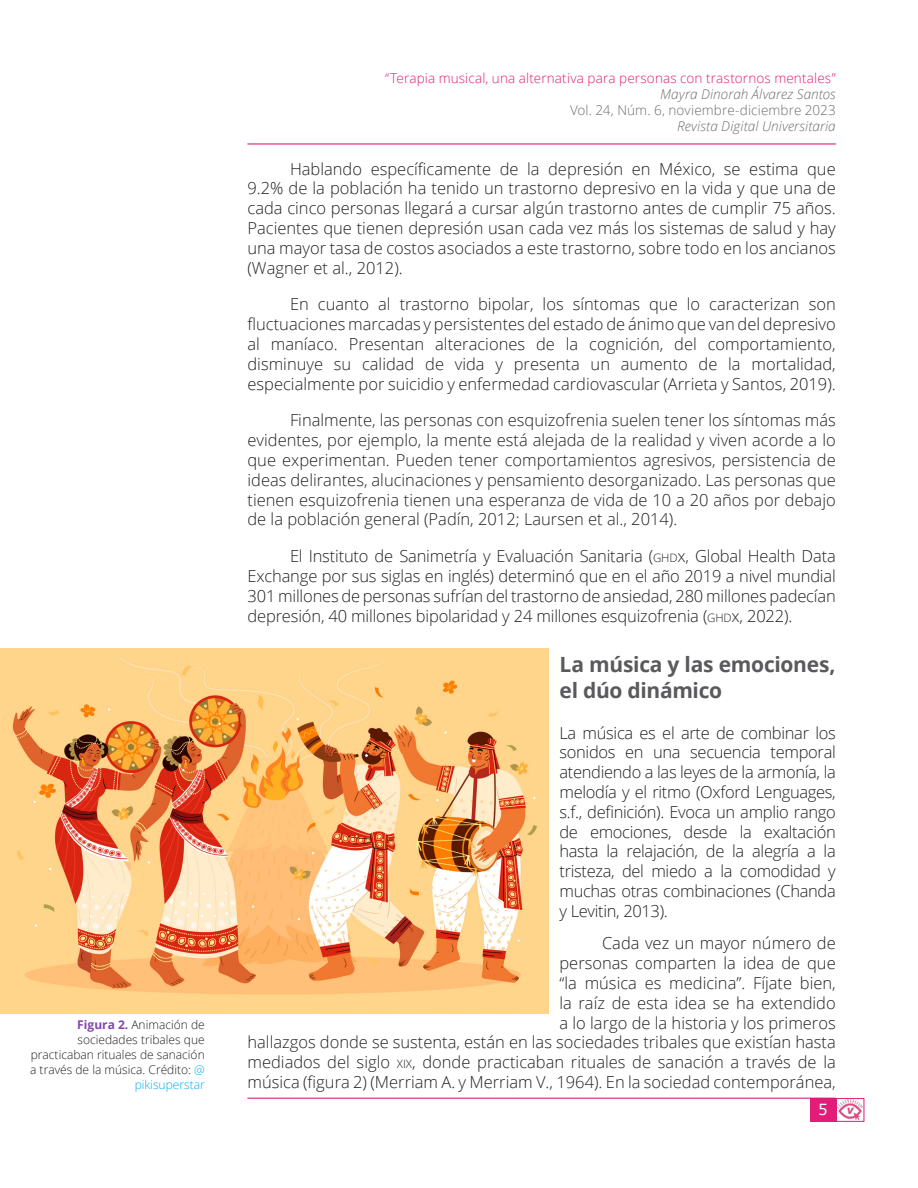
<style>
.page{position:relative;width:918px;height:1188px;background:#fff}
.page>*{position:absolute;margin:0;border:0;box-sizing:border-box;transform-origin:0 0}
.subtitulo-1{font:700 21px/25.2px "Open Sans";letter-spacing:-.015em;color:#5a5a5d}
.texto_sangria{font:300 16.5px/19.8px "Open Sans";color:#231f20;text-align:justify}
.texto_normal{font:300 16.5px/19.8px "Open Sans";letter-spacing:-.02em;color:#231f20;text-align:justify}
.t1{font:15px "Verdana";color:#fff}
.t2{font:300 13.5px "Open Sans";letter-spacing:.01em;color:#e31c79}
.t3{font:italic 300 13.5px "Open Sans";letter-spacing:.005em;color:#6c6d70}
.t4{font:300 13.5px "Open Sans";letter-spacing:.01em;color:#6c6d70}
.imagen{font:300 12px/15px "Open Sans";color:#231f20;text-align:right}
.s1{font-weight:700;color:#8246af}
.s2{color:#00aeef}
.s3{font-size:11.55px}
</style>
<div class="page">
<div style="left:810px;top:1098px;width:26px;height:24px;background:#e31c79"></div>
<hr style="left:247px;top:1097px;width:589px;height:2px;background:#eaacc9">
<hr style="left:247px;top:1098px;width:589px;height:1px;background:#e31c79">
<div style="left:836px;top:1098px;width:28px;height:24px;border:1px solid #e31c79"></div>
<img style="left:837px;top:1099px;width:26px;height:20px">
<hr style="left:247px;top:143px;width:589px;height:2px;background:#e37ead">
<hr style="left:247px;top:144px;width:589px;height:1px;background:#e31c79">
<img style="left:0;top:648px;width:549px;height:366px">
<p class="imagen" style="left:30px;top:1017px;width:176px"><span class="s1">Figura 2.</span> Animación de sociedades tribales que practicaban rituales de sanación a través de la música. Crédito: <span class="s2">@ pikisuperstar</span></p>
<p class="t2" style="left:385px;top:69px;width:452px">“Terapia musical, una alternativa para personas con trastornos mentales”</p>
<p class="t3" style="left:660px;top:85px;width:177px">Mayra Dinorah Álvarez Santos</p>
<p class="t4" style="left:570px;top:101px;width:267px">Vol. 24, Núm. 6, noviembre-diciembre 2023</p>
<p class="t3" style="left:677px;top:117px;width:160px">Revista Digital Universitaria</p>
<p class="texto_sangria" style="left:248px;top:158px;width:590px;text-indent:43px">Hablando específicamente de la depresión en México, se estima que 9.2% de la población ha tenido un trastorno depresivo en la vida y que una de cada cinco personas llegará a cursar algún trastorno antes de cumplir 75 años.<br>Pacientes que tienen depresión usan cada vez más los sistemas de salud y hay una mayor tasa de costos asociados a este trastorno, sobre todo en los ancianos (Wagner et al., 2012).</p>
<p class="texto_sangria" style="left:248px;top:294px;width:590px;text-indent:43px">En cuanto al trastorno bipolar, los síntomas que lo caracterizan son fluctuaciones marcadas y persistentes del estado de ánimo que van del depresivo al maníaco. Presentan alteraciones de la cognición, del comportamiento, disminuye su calidad de vida y presenta un aumento de la mortalidad, especialmente por suicidio y enfermedad cardiovascular (Arrieta y Santos, 2019).</p>
<p class="texto_sangria" style="left:248px;top:410px;width:590px;text-indent:43px">Finalmente, las personas con esquizofrenia suelen tener los síntomas más evidentes, por ejemplo, la mente está alejada de la realidad y viven acorde a lo que experimentan. Pueden tener comportamientos agresivos, persistencia de ideas delirantes, alucinaciones y pensamiento desorganizado. Las personas que tienen esquizofrenia tienen una esperanza de vida de 10 a 20 años por debajo de la población general (Padín, 2012; Laursen et al., 2014).</p>
<p class="texto_sangria" style="left:248px;top:546px;width:590px;text-indent:43px">El Instituto de Sanimetría y Evaluación Sanitaria (<span class="s3">ghd</span>x, Global Health Data Exchange por sus siglas en inglés) determinó que en el año 2019 a nivel mundial 301 millones de personas sufrían del trastorno de ansiedad, 280 millones padecían depresión, 40 millones bipolaridad y 24 millones esquizofrenia (<span class="s3">ghd</span>x, 2022).</p>
<p class="subtitulo-1" style="left:560px;top:652px;width:278px">La música y las emociones, el dúo dinámico</p>
<p class="texto_normal" style="left:560px;top:722px;width:278px">La música es el arte de combinar los sonidos en una secuencia temporal atendiendo a las leyes de la armonía, la melodía y el ritmo (Oxford Lenguages, s.f., definición). Evoca un amplio rango de emociones, desde la exaltación hasta la relajación, de la alegría a la tristeza, del miedo a la comodidad y muchas otras combinaciones (Chanda y Levitin, 2013).</p>
<p class="texto_sangria" style="left:248px;top:933px;width:590px;text-align:right">Cada vez un mayor número de<br>personas comparten la idea de que<br>“la música es medicina”. Fíjate bien,<br>la raíz de esta idea se ha extendido<br>a lo largo de la historia y los primeros<br>hallazgos donde se sustenta, están en las sociedades tribales que existían hasta mediados del siglo <span class="s3">xix</span>, donde practicaban rituales de sanación a través de la música (figura 2) (Merriam A. y Merriam V., 1964). En la sociedad contemporánea,</p>
<p class="t1" style="left:818px;top:1097px;width:38px">5 5</p>
</div>
